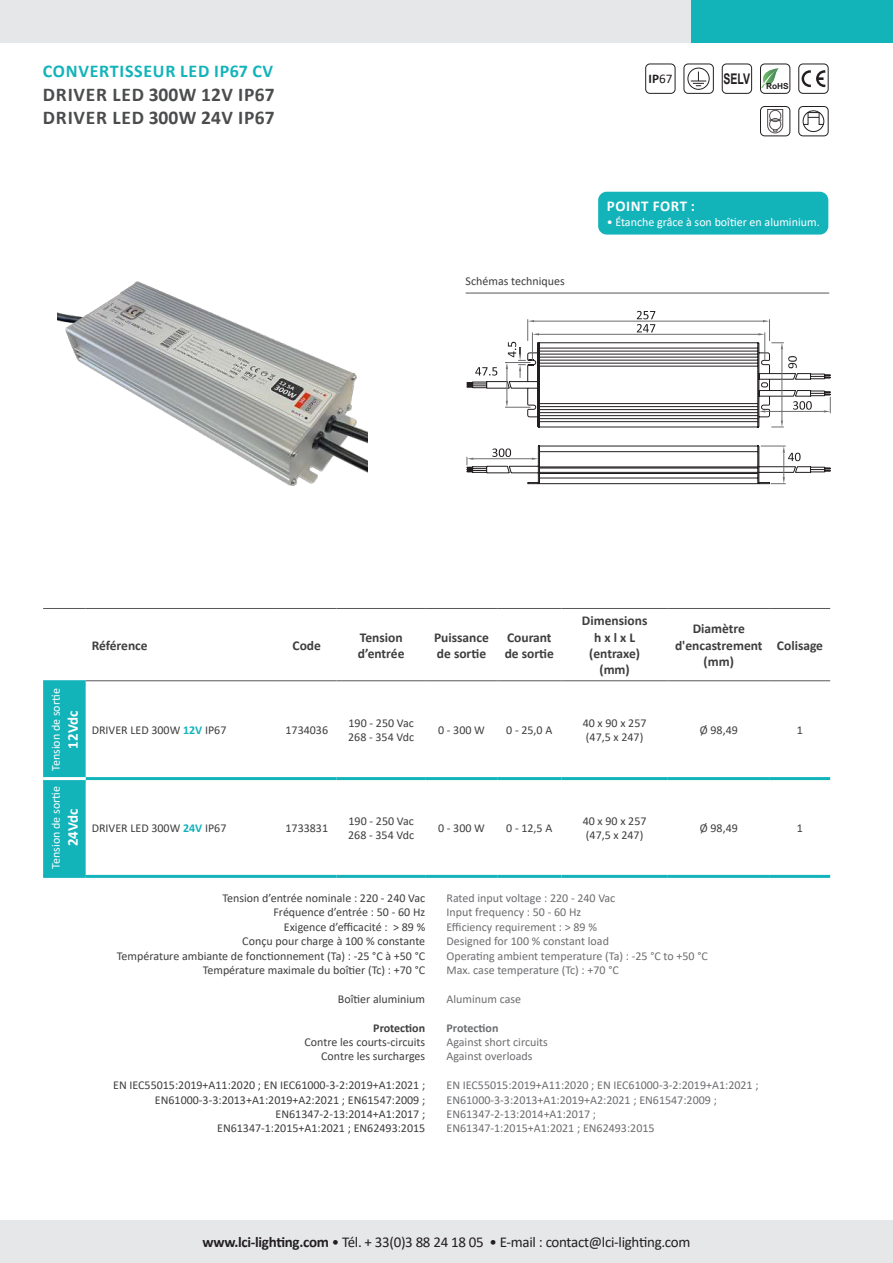
<style>
.page{position:relative;width:893px;height:1263px;background:#fff}
.page>*{position:absolute;margin:0;border:0;box-sizing:border-box;transform-origin:0 0}
.t1{font:700 19.5px/23.4px "Calibri";letter-spacing:.04em;color:#4b4c4d}
.t2{font:700 18px "Calibri";letter-spacing:.04em;color:#13b3ba}
.t3{font:15px "Calibri";letter-spacing:-.02em;color:#231f20}
.t4{font:700 15px "Calibri";color:#fff}
.t5{font:700 15px "Calibri";letter-spacing:.04em;color:#fff}
.t6{font:700 14.7px "Arial";color:#231f20;scale:.71 1}
.t7{font:700 13.5px/16.2px "Calibri";color:#3e3e3f}
.t8{font:700 13.2px "Calibri";color:#231f20}
.t9{font:12px/14.4px "Calibri";color:#3e3e3f}
.t10{font:12px/14.4px "Calibri";color:#6c6d70}
.t11{font:12px "Calibri";color:#fff}
.t12{font:700 12px "Calibri";color:#3e3e3f}
.t13{font:700 12px "Calibri";color:#6c6d70}
.t14{font:700 8.25px "Arial";color:#231f20}
.s1{font-weight:400}
.s2{font-weight:700;color:#13b3ba}
.s3{font-weight:700}
</style>
<div class="page">
<div style="left:0;top:1220px;width:893px;height:43px;background:#e6e7e9"></div>
<div style="left:0;top:0;width:893px;height:43px;background:#e6e7e9"></div>
<div style="left:691px;top:0;width:202px;height:43px;background:#13b3ba"></div>
<hr style="left:466px;top:293px;width:363px;height:1px;background:#57585a">
<div style="left:43px;top:681px;width:43px;height:194px;background:#13b3ba"></div>
<svg style="left:337px;top:681px;width:89px;height:194px"></svg>
<hr style="left:43px;top:608px;width:43px;height:1px;background:#57585a">
<hr style="left:86px;top:608px;width:191px;height:1px;background:#57585a">
<hr style="left:277px;top:608px;width:60px;height:1px;background:#57585a">
<hr style="left:337px;top:608px;width:89px;height:1px;background:#57585a">
<hr style="left:426px;top:608px;width:71px;height:1px;background:#57585a">
<hr style="left:497px;top:608px;width:64px;height:1px;background:#57585a">
<hr style="left:561px;top:608px;width:107px;height:1px;background:#57585a">
<hr style="left:668px;top:608px;width:102px;height:1px;background:#57585a">
<hr style="left:770px;top:608px;width:60px;height:1px;background:#57585a">
<hr style="left:86px;top:680px;width:191px;height:1px;background:#57585a">
<hr style="left:277px;top:680px;width:60px;height:1px;background:#57585a">
<hr style="left:668px;top:680px;width:102px;height:1px;background:#57585a">
<hr style="left:337px;top:680px;width:89px;height:1px;background:#57585a">
<hr style="left:426px;top:680px;width:71px;height:1px;background:#57585a">
<hr style="left:497px;top:680px;width:64px;height:1px;background:#57585a">
<hr style="left:561px;top:680px;width:107px;height:1px;background:#57585a">
<hr style="left:770px;top:680px;width:60px;height:1px;background:#57585a">
<hr style="left:337px;top:875px;width:89px;height:3px;background:#13b3ba">
<hr style="left:426px;top:875px;width:71px;height:3px;background:#13b3ba">
<hr style="left:561px;top:875px;width:107px;height:3px;background:#13b3ba">
<hr style="left:668px;top:875px;width:102px;height:3px;background:#13b3ba">
<hr style="left:770px;top:875px;width:60px;height:3px;background:#13b3ba">
<hr style="left:43px;top:875px;width:43px;height:3px;background:#13b3ba">
<hr style="left:86px;top:875px;width:191px;height:3px;background:#13b3ba">
<hr style="left:277px;top:875px;width:60px;height:3px;background:#13b3ba">
<hr style="left:497px;top:875px;width:64px;height:3px;background:#13b3ba">
<hr style="left:86px;top:777px;width:191px;height:3px;background:#13b3ba">
<hr style="left:277px;top:777px;width:60px;height:3px;background:#13b3ba">
<hr style="left:337px;top:777px;width:89px;height:3px;background:#13b3ba">
<hr style="left:426px;top:777px;width:71px;height:3px;background:#13b3ba">
<hr style="left:497px;top:777px;width:64px;height:3px;background:#13b3ba">
<hr style="left:561px;top:777px;width:107px;height:3px;background:#13b3ba">
<hr style="left:668px;top:777px;width:102px;height:3px;background:#13b3ba">
<hr style="left:770px;top:777px;width:60px;height:3px;background:#13b3ba">
<hr style="left:43px;top:777px;width:43px;height:3px;background:#fff">
<hr style="left:43px;top:680px;width:43px;height:1px;background:#13b3ba">
<img style="left:57px;top:281px;width:311px;height:205px">
<svg style="left:466px;top:373px;width:365px;height:111px"></svg>
<svg style="left:758px;top:446px;width:42px;height:38px"></svg>
<svg style="left:824px;top:397px;width:7px;height:16px"></svg>
<hr style="left:765px;top:411px;width:59px;height:1px;background:#6c6d70">
<svg style="left:466px;top:311px;width:346px;height:117px"></svg>
<hr style="left:534px;top:321px;width:229px;height:1px;background:#6c6d70">
<svg style="left:467px;top:457px;width:6px;height:8px"></svg>
<hr style="left:473px;top:458px;width:59px;height:1px;background:#6c6d70">
<div style="left:684px;top:64px;width:29px;height:30px;border:1px solid #231f20;border-radius:4px"></div>
<svg style="left:691px;top:72px;width:15px;height:14px"></svg>
<div style="left:688px;top:68px;width:21px;height:22px;border:1px solid #231f20;border-radius:50%"></div>
<div style="left:760px;top:64px;width:30px;height:30px;border:1px solid #231f20;border-radius:4px"></div>
<svg style="left:760px;top:68px;width:19px;height:20px"></svg>
<div style="left:799px;top:64px;width:29px;height:30px;border:1px solid #231f20;border-radius:4px"></div>
<svg style="left:802px;top:70px;width:23px;height:17px"></svg>
<svg style="left:767px;top:109px;width:16px;height:24px"></svg>
<div style="left:760px;top:106px;width:30px;height:30px;border:1px solid #231f20;border-radius:4px"></div>
<div style="left:799px;top:106px;width:29px;height:30px;border:1px solid #231f20;border-radius:4px"></div>
<div style="left:803px;top:111px;width:21px;height:21px;border:1px solid #231f20;border-radius:50%"></div>
<svg style="left:803px;top:112px;width:21px;height:13px"></svg>
<div style="left:645px;top:64px;width:30px;height:30px;border:1px solid #231f20;border-radius:4px"></div>
<div style="left:722px;top:64px;width:30px;height:30px;border:1px solid #231f20;border-radius:4px"></div>
<div style="left:598px;top:192px;width:230px;height:43px;background:#13b3ba;border-radius:9px"></div>
<h2 class="t2" style="left:43px;top:59px;width:232px">CONVERTISSEUR LED IP67 CV</h2>
<h1 class="t1" style="left:43px;top:82px;width:233px">DRIVER LED 300W 12V IP67<br>DRIVER LED 300W 24V IP67</h1>
<p class="t8" style="left:649px;top:69px;width:25px">IP<span class="s1">67</span></p>
<p class="t6" style="left:723px;top:68px;width:39px">SELV</p>
<p class="t14" style="left:766px;top:80px;width:24px">RoHS</p>
<p class="t9" style="left:466px;top:274px;width:101px">Schémas techniques</p>
<p class="t5" style="left:607px;top:196px;width:89px">POINT FORT :</p>
<p class="t11" style="left:607px;top:214px;width:214px">• Étanche grâce à son boîtier en aluminium.</p>
<p class="t7" style="left:92px;top:637px;width:58px">Référence</p>
<p class="t7" style="left:293px;top:637px;width:30px">Code</p>
<p class="t7" style="left:358px;top:629px;width:48px">Tension d’entrée</p>
<p class="t7" style="left:434px;top:629px;width:56px">Puissance de sortie</p>
<p class="t7" style="left:505px;top:629px;width:51px">Courant de sortie</p>
<p class="t7" style="left:582px;top:613px;width:67px;text-align:center">Dimensions h x l x L (entraxe) (mm)</p>
<p class="t7" style="left:675px;top:621px;width:89px;text-align:center">Diamètre d'encastrement (mm)</p>
<p class="t7" style="left:777px;top:637px;width:48px">Colisage</p>
<p class="t11" style="left:48px;top:771px;width:84px;rotate:-90deg">Tension de sortie</p>
<p class="t4" style="left:62px;top:748px;width:39px;rotate:-90deg">12Vdc</p>
<p class="t11" style="left:48px;top:869px;width:84px;rotate:-90deg">Tension de sortie</p>
<p class="t4" style="left:62px;top:846px;width:39px;rotate:-90deg">24Vdc</p>
<p class="t9" style="left:92px;top:723px;width:136px">DRIVER LED 300W <span class="s2">12V</span> IP67</p>
<p class="t9" style="left:285px;top:723px;width:44px">1734036</p>
<p class="t9" style="left:348px;top:715px;width:67px">190 - 250 Vac<br>268 - 354 Vdc</p>
<p class="t9" style="left:438px;top:723px;width:48px">0 - 300 W</p>
<p class="t9" style="left:506px;top:723px;width:48px">0 - 25,0 A</p>
<p class="t9" style="left:583px;top:715px;width:65px">40 x 90 x 257 (47,5 x 247)</p>
<p class="t9" style="left:700px;top:723px;width:40px">Ø 98,49</p>
<p class="t9" style="left:797px;top:723px;width:8px">1</p>
<p class="t9" style="left:92px;top:820px;width:136px">DRIVER LED 300W <span class="s2">24V</span> IP67</p>
<p class="t9" style="left:285px;top:820px;width:44px">1733831</p>
<p class="t9" style="left:348px;top:813px;width:67px">190 - 250 Vac<br>268 - 354 Vdc</p>
<p class="t9" style="left:438px;top:820px;width:48px">0 - 300 W</p>
<p class="t9" style="left:506px;top:820px;width:48px">0 - 12,5 A</p>
<p class="t9" style="left:583px;top:813px;width:65px">40 x 90 x 257 (47,5 x 247)</p>
<p class="t9" style="left:700px;top:820px;width:40px">Ø 98,49</p>
<p class="t9" style="left:797px;top:820px;width:8px">1</p>
<p class="t9" style="left:117px;top:890px;width:310px;text-align:right">Tension d’entrée nominale : 220 - 240 Vac<br>Fréquence d’entrée : 50 - 60 Hz<br>Exigence d’efficacité : &gt; 89 %<br>Conçu pour charge à 100 % constante<br>Température ambiante de fonctionnement (Ta) : -25 °C à +50 °C Température maximale du boîtier (Tc) : +70 °C</p>
<p class="t9" style="left:338px;top:991px;width:89px">Boîtier aluminium</p>
<p class="t12" style="left:373px;top:1019px;width:53px">Protection</p>
<p class="t9" style="left:305px;top:1034px;width:122px;text-align:right">Contre les courts-circuits<br>Contre les surcharges</p>
<p class="t9" style="left:113px;top:1078px;width:314px;text-align:right">EN IEC55015:2019+A11:2020 ; EN IEC61000-3-2:2019+A1:2021 ; EN61000-3-3:2013+A1:2019+A2:2021 ; EN61547:2009 ; EN61347-2-13:2014+A1:2017 ;<br>EN61347-1:2015+A1:2021 ; EN62493:2015</p>
<p class="t10" style="left:446px;top:890px;width:263px">Rated input voltage : 220 - 240 Vac<br>Input frequency : 50 - 60 Hz<br>Efficiency requirement : &gt; 89 %<br>Designed for 100 % constant load<br>Operating ambient temperature (Ta) : -25 °C to +50 °C Max. case temperature (Tc) : +70 °C</p>
<p class="t10" style="left:446px;top:991px;width:76px">Aluminum case</p>
<p class="t13" style="left:446px;top:1019px;width:53px">Protection</p>
<p class="t10" style="left:446px;top:1034px;width:103px">Against short circuits<br>Against overloads</p>
<p class="t10" style="left:446px;top:1078px;width:314px">EN IEC55015:2019+A11:2020 ; EN IEC61000-3-2:2019+A1:2021 ; EN61000-3-3:2013+A1:2019+A2:2021 ; EN61547:2009 ; EN61347-2-13:2014+A1:2017 ;<br>EN61347-1:2015+A1:2021 ; EN62493:2015</p>
<p class="t3" style="left:202px;top:1232px;width:489px"><span class="s3">www.lci-lighting.com</span> • Tél. + 33(0)3 88 24 18 05 • E-mail : contact@lci-lighting.com</p>
</div>
